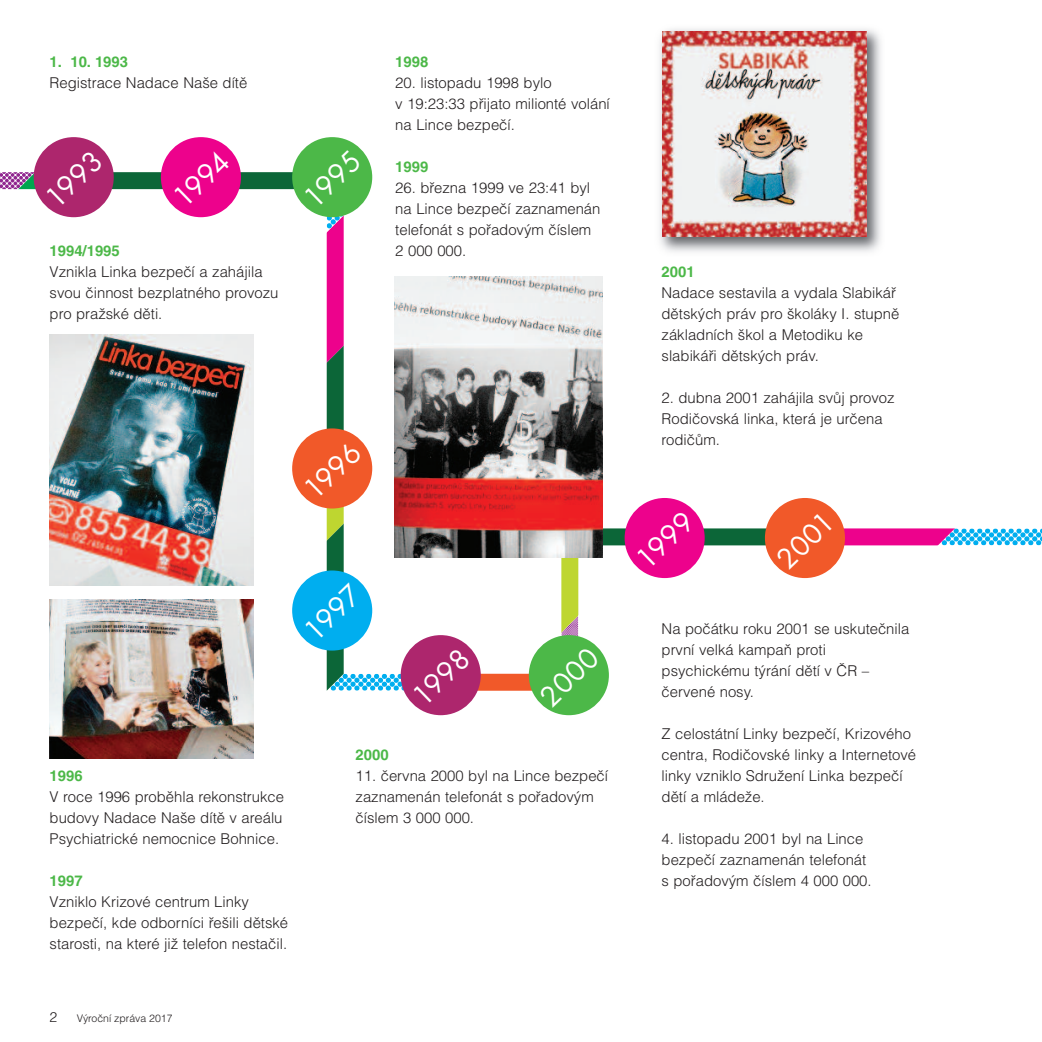
<style>
.page{position:relative;width:1042px;height:1042px;background:#fff}
.page>*{position:absolute;margin:0;border:0;box-sizing:border-box;transform-origin:0 0}
.t1{font:30.62px "Futura TCE";color:#fff}
.t2{font:300 14.88px/21px "Helvetica CE";color:#231f20}
.t3{font:700 14.88px "Helvetica CE";color:#4cb848}
.t4{font:300 14px "Helvetica CE";color:#231f20}
.t5{font:300 10.5px "Helvetica CE";color:#231f20}
</style>
<div class="page">
<svg style="left:0;top:172px;width:1042px;height:519px"></svg>
<div style="left:34px;top:137px;width:80px;height:80px;background:#ad266d;border-radius:50%"></div>
<div style="left:161px;top:137px;width:80px;height:80px;background:#ed028c;border-radius:50%"></div>
<div style="left:292px;top:137px;width:80px;height:80px;background:#4cb848;border-radius:50%"></div>
<div style="left:292px;top:428px;width:80px;height:80px;background:#f15929;border-radius:50%"></div>
<div style="left:292px;top:570px;width:80px;height:80px;background:#00aeef;border-radius:50%"></div>
<img style="left:50px;top:335px;width:203px;height:250px">
<div style="left:529px;top:635px;width:80px;height:80px;background:#4cb848;border-radius:50%"></div>
<div style="left:765px;top:498px;width:80px;height:80px;background:#f15929;border-radius:50%"></div>
<div style="left:624px;top:498px;width:81px;height:80px;background:#ed028c;border-radius:50%"></div>
<img style="left:394px;top:276px;width:208px;height:281px">
<div style="left:401px;top:635px;width:80px;height:80px;background:#ad266d;border-radius:50%"></div>
<img style="left:50px;top:599px;width:203px;height:159px">
<img style="left:654px;top:29px;width:235px;height:231px">
<img style="left:662px;top:32px;width:204px;height:205px">
<p class="t3" style="left:50px;top:56px;width:80px">1. 10. 1993</p>
<p class="t2" style="left:50px;top:72px;width:199px">Registrace Nadace Naše dítě</p>
<h1 class="t1" style="left:37px;top:189px;width:69px;rotate:-44deg">1993</h1>
<h1 class="t1" style="left:165px;top:189px;width:67px;rotate:-44deg">1994</h1>
<h1 class="t1" style="left:296px;top:189px;width:69px;rotate:-44deg">1995</h1>
<p class="t3" style="left:50px;top:245px;width:72px">1994/1995</p>
<p class="t2" style="left:50px;top:261px;width:230px">Vznikla Linka bezpečí a zahájila svou činnost bezplatného provozu pro pražské děti.</p>
<p class="t3" style="left:395px;top:56px;width:35px">1998</p>
<p class="t2" style="left:395px;top:72px;width:216px">20. listopadu 1998 bylo<br>v 19:23:33 přijato milionté volání na Lince bezpečí.</p>
<p class="t3" style="left:395px;top:161px;width:35px">1999</p>
<p class="t2" style="left:395px;top:177px;width:207px">26. března 1999 ve 23:41 byl na Lince bezpečí zaznamenán telefonát s pořadovým číslem<br>2 000 000.</p>
<h1 class="t1" style="left:296px;top:480px;width:69px;rotate:-44deg">1996</h1>
<h1 class="t1" style="left:296px;top:622px;width:68px;rotate:-44deg">1997</h1>
<h1 class="t1" style="left:404px;top:687px;width:69px;rotate:-44deg">1998</h1>
<h1 class="t1" style="left:531px;top:688px;width:71px;rotate:-44deg">2000</h1>
<p class="t3" style="left:50px;top:770px;width:35px">1996</p>
<p class="t2" style="left:50px;top:786px;width:236px;text-align:justify">V roce 1996 proběhla rekonstrukce budovy Nadace Naše dítě v areálu Psychiatrické nemocnice Bohnice.</p>
<p class="t3" style="left:50px;top:875px;width:35px">1997</p>
<p class="t2" style="left:50px;top:891px;width:240px">Vzniklo Krizové centrum Linky bezpečí, kde odborníci řešili dětské starosti, na které již telefon nestačil.</p>
<p class="t4" style="left:50px;top:1009px;width:9px">2</p>
<p class="t5" style="left:77px;top:1012px;width:97px">Výroční zpráva 2017</p>
<p class="t3" style="left:356px;top:749px;width:35px">2000</p>
<p class="t2" style="left:356px;top:765px;width:254px">11. června 2000 byl na Lince bezpečí zaznamenán telefonát s pořadovým číslem 3 000 000.</p>
<p class="t3" style="left:661px;top:266px;width:35px">2001</p>
<p class="t2" style="left:661px;top:282px;width:239px">Nadace sestavila a vydala Slabikář dětských práv pro školáky I. stupně základních škol a Metodiku ke slabikáři dětských práv.</p>
<p class="t2" style="left:661px;top:387px;width:234px">2. dubna 2001 zahájila svůj provoz<br>Rodičovská linka, která je určena rodičům.</p>
<h1 class="t1" style="left:628px;top:550px;width:69px;rotate:-44deg">1999</h1>
<h1 class="t1" style="left:768px;top:550px;width:69px;rotate:-44deg">2001</h1>
<p class="t2" style="left:661px;top:618px;width:249px">Na počátku roku 2001 se uskutečnila první velká kampaň proti psychickému týrání dětí v ČR – červené nosy.</p>
<p class="t2" style="left:661px;top:723px;width:256px">Z celostátní Linky bezpečí, Krizového centra, Rodičovské linky a Internetové linky vzniklo Sdružení Linka bezpečí dětí a mládeže.</p>
<p class="t2" style="left:661px;top:828px;width:212px">4. listopadu 2001 byl na Lince bezpečí zaznamenán telefonát s pořadovým číslem 4 000 000.</p>
</div>
